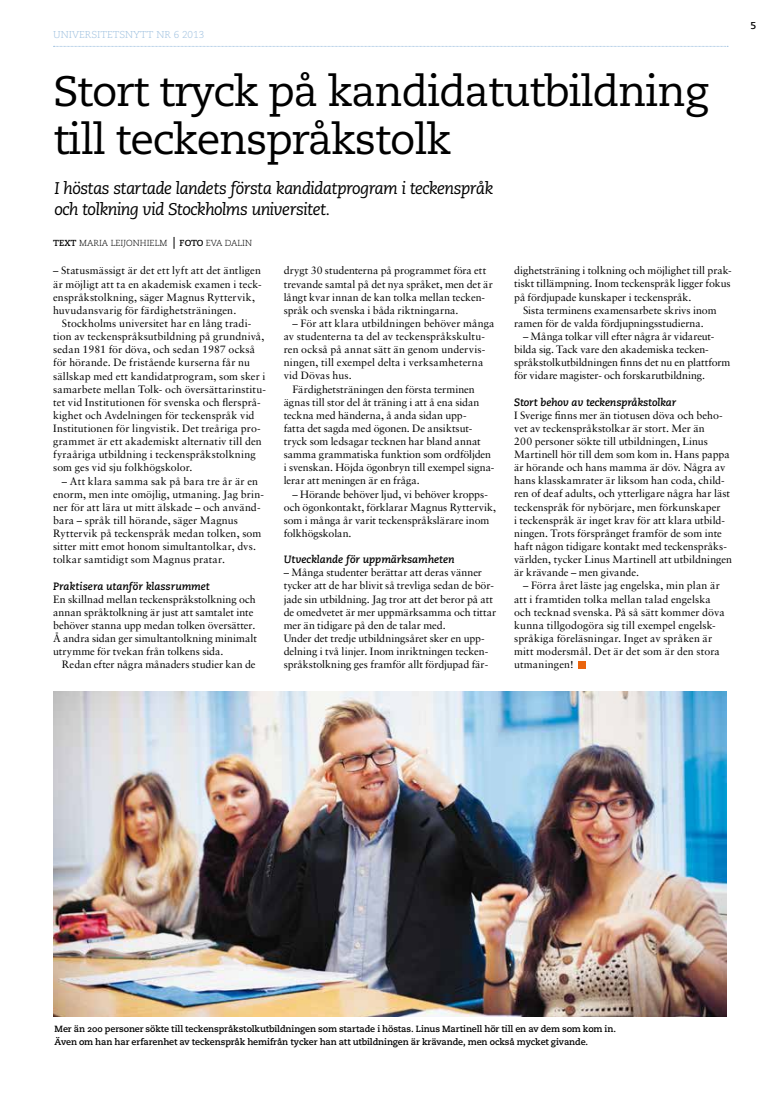
<style>
.page{position:relative;width:780px;height:1099px;background:#fff}
.page>*{position:absolute;margin:0;border:0;box-sizing:border-box;transform-origin:0 0}
.t1{font:42.5px/47.5px "Caecilia LT Std";letter-spacing:-.03em;color:#000}
.t2{font:italic 16.88px/21.2px "Caecilia LT Std";letter-spacing:-.04em;color:#000}
.t3{font:10.62px/13.1px "Sabon";letter-spacing:.005em;color:#000}
.t4{font:italic 700 10.62px "Caecilia LT Std";letter-spacing:-.005em;color:#000}
.t5{font:300 10px "Caecilia LT Std";color:#9fc1e0}
.t6{font:700 10px "Caecilia LT Std";color:#000}
.t7{font:700 9px/13.1px "Caecilia LT Std";letter-spacing:-.01em;color:#000}
.t8{font:300 8.75px "Caecilia LT Std";color:#000}
.s1{font-weight:700}
</style>
<div class="page">
<svg style="left:53px;top:46px;width:675px;height:1px"></svg>
<div style="left:579px;top:661px;width:7px;height:7px;background:#ea640d"></div>
<img style="left:53px;top:691px;width:673px;height:325px">
<svg style="left:174px;top:237px;width:1px;height:12px"></svg>
<p class="t5" style="left:53px;top:29px;width:153px">UNIVERSITETSNYTT NR 6 2013</p>
<h1 class="t1" style="left:53px;top:69px;width:656px">Stort tryck på kandidatutbildning till teckenspråkstolk</h1>
<h2 class="t2" style="left:54px;top:178px;width:440px">I höstas startade landets första kandidatprogram i teckenspråk och tolkning vid Stockholms universitet.</h2>
<p class="t8" style="left:53px;top:238px;width:116px"><span class="s1">TEXT</span> MARIA LEIJONHIELM</p>
<p class="t8" style="left:180px;top:238px;width:74px"><span class="s1">FOTO</span> EVA DALIN</p>
<p class="t3" style="left:53px;top:264px;width:210px">– Statusmässigt är det ett lyft att det äntligen är möjligt att ta en akademisk examen i teck&shy;enspråkstolkning, säger Magnus Ryttervik, huvudansvarig för färdighetsträningen.</p>
<p class="t3" style="left:53px;top:316px;width:214px;text-indent:9px">Stockholms universitet har en lång tradi&shy;tion av teckenspråksutbildning på grundnivå, sedan 1981 för döva, och sedan 1987 också för hörande. De fristående kurserna får nu sällskap med ett kandidatprogram, som sker i samarbete mellan Tolk- och översättarinstitu&shy;tet vid Institutionen för svenska och flersprå&shy;kighet och Avdelningen för teckenspråk vid Institutionen för lingvistik. Det treåriga pro&shy;grammet är ett akademiskt alternativ till den fyraåriga utbildning i teckenspråkstolkning som ges vid sju folkhögskolor.</p>
<p class="t3" style="left:53px;top:474px;width:212px;text-indent:9px">– Att klara samma sak på bara tre år är en enorm, men inte omöjlig, utmaning. Jag brin&shy;ner för att lära ut mitt älskade – och använd&shy;bara – språk till hörande, säger Magnus Ryttervik på teckenspråk medan tolken, som sitter mitt emot honom simultantolkar, dvs. tolkar samtidigt som Magnus pratar.</p>
<p class="t4" style="left:53px;top:579px;width:158px">Praktisera utanför klassrummet</p>
<p class="t3" style="left:53px;top:592px;width:205px">En skillnad mellan teckenspråkstolkning och annan språktolkning är just att samtalet inte behöver stanna upp medan tolken översätter.<br>Å andra sidan ger simultantolkning minimalt utrymme för tvekan från tolkens sida.</p>
<p class="t3" style="left:62px;top:658px;width:195px">Redan efter några månaders studier kan de</p>
<p class="t3" style="left:284px;top:264px;width:210px">drygt 30 studenterna på programmet föra ett trevande samtal på det nya språket, men det är långt kvar innan de kan tolka mellan tecken&shy;språk och svenska i båda riktningarna.</p>
<p class="t3" style="left:292px;top:316px;width:203px">– För att klara utbildningen behöver många</p>
<p class="t3" style="left:284px;top:329px;width:203px">av studenterna ta del av teckenspråkskultu-</p>
<p class="t3" style="left:284px;top:343px;width:203px">ren också på annat sätt än genom undervis-</p>
<p class="t3" style="left:284px;top:356px;width:201px">ningen, till exempel delta i verksamheterna</p>
<p class="t3" style="left:284px;top:369px;width:69px">vid Dövas hus.</p>
<p class="t3" style="left:292px;top:382px;width:184px">Färdighetsträningen den första terminen</p>
<p class="t3" style="left:284px;top:395px;width:197px">ägnas till stor del åt träning i att å ena sidan</p>
<p class="t3" style="left:284px;top:408px;width:184px">teckna med händerna, å anda sidan upp-</p>
<p class="t3" style="left:284px;top:421px;width:190px">fatta det sagda med ögonen. De ansiktsut-</p>
<p class="t3" style="left:284px;top:434px;width:198px">tryck som ledsagar tecknen har bland annat</p>
<p class="t3" style="left:284px;top:448px;width:209px">samma grammatiska funktion som ordföljden</p>
<p class="t3" style="left:284px;top:461px;width:212px">i svenskan. Höjda ögonbryn till exempel signa-</p>
<p class="t3" style="left:284px;top:474px;width:137px">lerar att meningen är en fråga.</p>
<p class="t3" style="left:284px;top:487px;width:214px;text-indent:9px">– Hörande behöver ljud, vi behöver kropps&shy;och ögonkontakt, förklarar Magnus Ryttervik, som i många år varit teckenspråkslärare inom folkhögskolan.</p>
<p class="t4" style="left:284px;top:553px;width:172px">Utvecklande för uppmärksamheten</p>
<p class="t3" style="left:284px;top:566px;width:214px">– Många studenter berättar att deras vänner tycker att de har blivit så trevliga sedan de bör&shy;jade sin utbildning. Jag tror att det beror på att de omedvetet är mer uppmärksamma och tittar mer än tidigare på den de talar med.<br>Under det tredje utbildningsåret sker en upp&shy;delning i två linjer. Inom inriktningen tecken&shy;språkstolkning ges framför allt fördjupad fär-</p>
<p class="t3" style="left:514px;top:264px;width:219px;text-align:justify">dighetsträning i tolkning och möjlighet till prak&shy;tiskt tillämpning. Inom teckenspråk ligger fokus på fördjupade kunskaper i teckenspråk.</p>
<p class="t3" style="left:514px;top:303px;width:204px;text-indent:9px">Sista terminens examensarbete skrivs inom ramen för de valda fördjupningsstudierna.</p>
<p class="t3" style="left:514px;top:329px;width:218px;text-indent:9px">– Många tolkar vill efter några år vidareut&shy;bilda sig. Tack vare den akademiska tecken&shy;språkstolkutbildningen finns det nu en plattform för vidare magister- och forskarutbildning.</p>
<p class="t4" style="left:514px;top:395px;width:164px">Stort behov av teckenspråkstolkar</p>
<p class="t3" style="left:514px;top:408px;width:219px">I Sverige finns mer än tiotusen döva och beho&shy;vet av teckenspråkstolkar är stort. Mer än<br>200 personer sökte till utbildningen, Linus Martinell hör till dem som kom in. Hans pappa är hörande och hans mamma är döv. Några av hans klasskamrater är liksom han coda, child&shy;ren of deaf adults, och ytterligare några har läst teckenspråk för nybörjare, men förkunskaper<br>i teckenspråk är inget krav för att klara utbild&shy;ningen. Trots försprånget framför de som inte haft någon tidigare kontakt med teckenspråks&shy;världen, tycker Linus Martinell att utbildningen är krävande – men givande.</p>
<p class="t3" style="left:514px;top:579px;width:212px;text-indent:9px">– Förra året läste jag engelska, min plan är att i framtiden tolka mellan talad engelska och tecknad svenska. På så sätt kommer döva kunna tillgodogöra sig till exempel engelsk&shy;språkiga föreläsningar. Inget av språken är mitt modersmål. Det är det som är den stora utmaningen!</p>
<p class="t6" style="left:750px;top:20px;width:7px">5</p>
<p class="t7" style="left:55px;top:1022px;width:563px">Mer än 200 personer sökte till teckenspråkstolkutbildningen som startade i höstas. Linus Martinell hör till en av dem som kom in.<br>Även om han har erfarenhet av teckenspråk hemifrån tycker han att utbildningen är krävande, men också mycket givande.</p>
</div>
